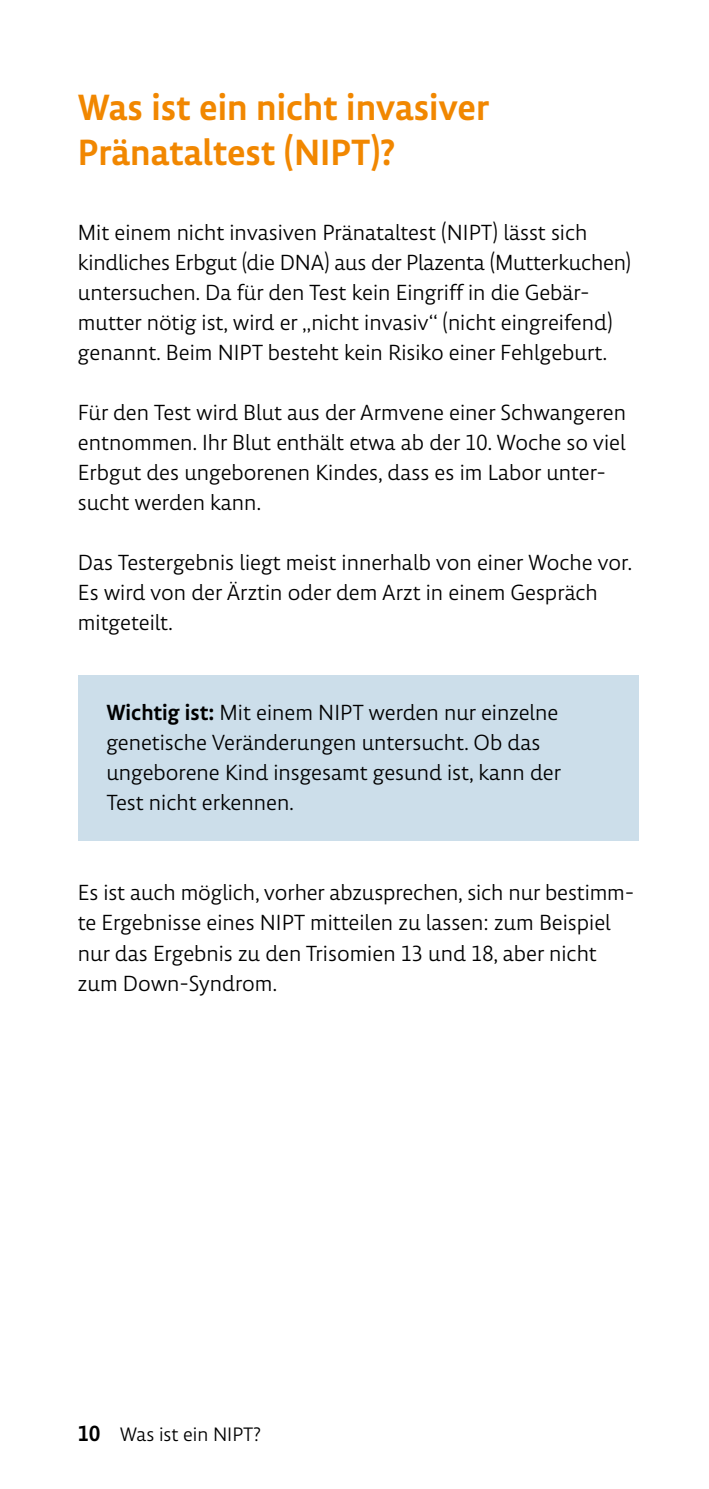
<style>
.page{position:relative;width:709px;height:1489px;background:#fff}
.page>*{position:absolute;margin:0;border:0;box-sizing:border-box;transform-origin:0 0}
.t1{font:500 37.5px/45px "Lemon Sans Next";color:#f18700}
.t2{font:22.5px/30px "Lemon Sans Next S Light";color:#000}
.t3{font:20px "Lemon Sans Next S Light";color:#000}
.s1{font-family:"Lemon Sans Next";font-weight:500}
.s2{font-family:"Lemon Sans Next";font-weight:500;font-size:22.5px}
</style>
<div class="page">
<div style="left:78px;top:674px;width:560px;height:166px;background:#ccdeea"></div>
<h1 class="t1" style="left:78px;top:84px;width:413px">Was ist ein nicht invasiver<br>Pränataltest (NIPT)?</h1>
<p class="t2" style="left:78px;top:217px;width:554px">Mit einem nicht invasiven Pränataltest (NIPT) lässt sich kindliches Erbgut (die DNA) aus der Plazenta (Mutterkuchen) untersuchen. Da für den Test kein Eingriff in die Gebär&shy;mutter nötig ist, wird er „nicht invasiv“ (nicht eingreifend) genannt. Beim NIPT besteht kein Risiko einer Fehlgeburt.</p>
<p class="t2" style="left:78px;top:397px;width:549px">Für den Test wird Blut aus der Armvene einer Schwangeren entnommen. Ihr Blut enthält etwa ab der 10. Woche so viel Erbgut des ungeborenen Kindes, dass es im Labor unter&shy;sucht werden kann.</p>
<p class="t2" style="left:78px;top:547px;width:556px">Das Testergebnis liegt meist innerhalb von einer Woche vor.<br>Es wird von der Ärztin oder dem Arzt in einem Gespräch mitgeteilt.</p>
<p class="t2" style="left:106px;top:697px;width:456px"><span class="s1">Wichtig ist:</span> Mit einem NIPT werden nur einzelne genetische Veränderungen untersucht. Ob das ungeborene Kind insgesamt gesund ist, kann der Test nicht erkennen.</p>
<p class="t2" style="left:78px;top:877px;width:558px">Es ist auch möglich, vorher abzusprechen, sich nur bestimm&shy;te Ergebnisse eines NIPT mitteilen zu lassen: zum Beispiel nur das Ergebnis zu den Trisomien 13 und 18, aber nicht zum Down-Syndrom.</p>
<p class="t3" style="left:78px;top:1421px;width:185px"><span class="s2">10</span> Was ist ein NIPT?</p>
</div>
